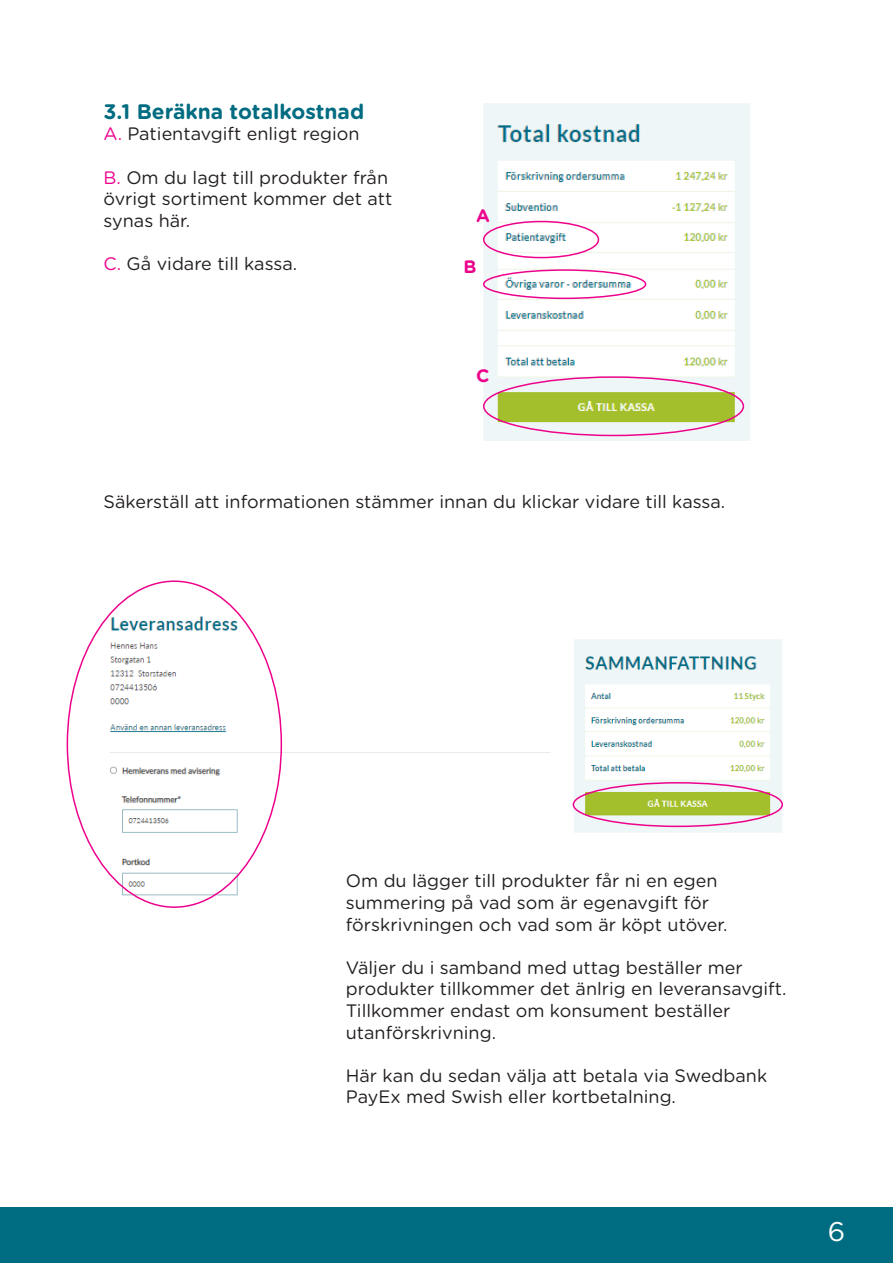
<style>
.page{position:relative;width:893px;height:1263px;background:#fff}
.page>*{position:absolute;margin:0;border:0;box-sizing:border-box;transform-origin:0 0}
.t1{font:27px "Gotham Rounded";color:#fff}
.t2{font:700 21px "Gotham Rounded";color:#006c81}
.t3{font:18px/21.6px "Gotham Rounded";color:#231f20}
.t4{font:700 18px "Gotham Rounded";color:#ed028c}
.s1{color:#ed028c}
</style>
<div class="page">
<div style="left:1px;top:1208px;width:892px;height:55px;background:#006c81"></div>
<img style="left:483px;top:103px;width:267px;height:338px">
<div style="left:483px;top:221px;width:116px;height:37px;border:2px solid #ed028c;border-radius:50%"></div>
<div style="left:483px;top:269px;width:163px;height:30px;border:2px solid #ed028c;border-radius:50%"></div>
<div style="left:483px;top:376px;width:261px;height:60px;border:2px solid #ed028c;border-radius:50%"></div>
<img style="left:104px;top:607px;width:679px;height:297px">
<div style="left:573px;top:782px;width:210px;height:45px;border:2px solid #ed028c;border-radius:50%"></div>
<p class="t2" style="left:104px;top:96px;width:262px">3.1 Beräkna totalkostnad</p>
<p class="t3" style="left:104px;top:122px;width:258px"><span class="s1">A.</span> Patientavgift enligt region</p>
<p class="t3" style="left:104px;top:166px;width:290px"><span class="s1">B.</span> Om du lagt till produkter från övrigt sortiment kommer det att synas här.</p>
<p class="t3" style="left:104px;top:252px;width:195px"><span class="s1">C.</span> Gå vidare till kassa.</p>
<p class="t4" style="left:476px;top:202px;width:15px">A</p>
<p class="t4" style="left:464px;top:253px;width:14px">B</p>
<p class="t4" style="left:476px;top:363px;width:15px">C</p>
<p class="t3" style="left:104px;top:490px;width:623px">Säkerställ att informationen stämmer innan du klickar vidare till kassa.</p>
<p class="t3" style="left:346px;top:869px;width:373px">Om du lägger till produkter får ni en egen</p>
<p class="t3" style="left:346px;top:891px;width:365px">summering på vad som är egenavgift för</p>
<p class="t3" style="left:346px;top:912px;width:383px">förskrivningen och vad som är köpt utöver.</p>
<p class="t3" style="left:346px;top:956px;width:398px">Väljer du i samband med uttag beställer mer</p>
<p class="t3" style="left:346px;top:977px;width:442px">produkter tillkommer det änlrig en leveransavgift.<br>Tillkommer endast om konsument beställer</p>
<p class="t3" style="left:346px;top:1020px;width:152px">utanförskrivning.</p>
<p class="t3" style="left:346px;top:1064px;width:423px">Här kan du sedan välja att betala via Swedbank</p>
<p class="t3" style="left:346px;top:1085px;width:332px">PayEx med Swish eller kortbetalning.</p>
<p class="t1" style="left:828px;top:1213px;width:19px">6</p>
</div>
